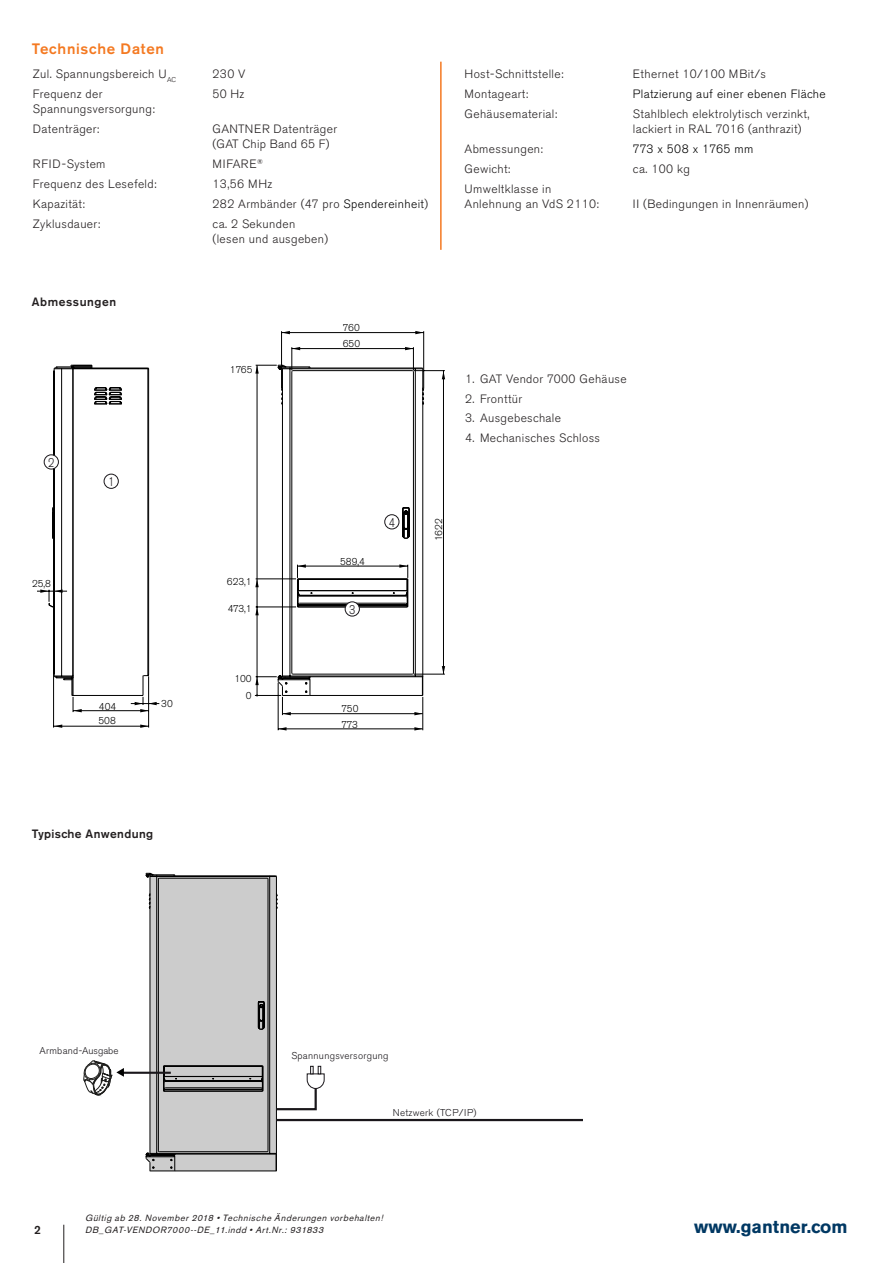
<style>
.page{position:relative;width:893px;height:1263px;background:#fff}
.page>*{position:absolute;margin:0;border:0;box-sizing:border-box;transform-origin:0 0}
.t1{font:700 18px "Akzidenz Grotesk BE";color:#003863}
.t2{font:500 15px "Akzidenz Grotesk BE";letter-spacing:.05em;color:#f47921}
.t3{font:300 12.6px "Akzidenz Grotesk BE";color:#1a171b;scale:.86 1}
.t4{font:300 12px/15px "Akzidenz Grotesk BE";letter-spacing:.03em;color:#231f20}
.t5{font:300 12px "Akzidenz Grotesk BE";letter-spacing:.03em;color:#000}
.t6{font:500 12px "Akzidenz Grotesk BE";letter-spacing:.03em;color:#231f20}
.t7{font:300 9.9px/17.1px "Akzidenz Grotesk BE";color:#000}
.t8{font:300 9.75px "Akzidenz Grotesk BE";letter-spacing:.03em;color:#1a171b}
.t9{font:italic 9px "Akzidenz Grotesk BE";color:#231f20}
.s1{color:#000}
</style>
<div class="page">
<hr style="left:440px;top:62px;width:2px;height:188px;background:#f47921">
<hr style="left:63px;top:1225px;width:1px;height:38px;background:#231f20">
<svg style="left:146px;top:873px;width:179px;height:298px"></svg>
<hr style="left:276px;top:1119px;width:307px;height:2px;background:#1a171b">
<hr style="left:123px;top:1072px;width:48px;height:2px;background:#1a171b">
<svg style="left:83px;top:1060px;width:41px;height:37px"></svg>
<hr style="left:298px;top:846px;width:109px;height:1px;background:#000">
<hr style="left:290px;top:844px;width:125px;height:1px;background:#000">
<hr style="left:282px;top:751px;width:141px;height:1px;background:#000">
<svg style="left:37px;top:331px;width:408px;height:344px"></svg>
<svg style="left:290px;top:844px;width:10px;height:3px"></svg>
<hr style="left:298px;top:849px;width:109px;height:1px;background:#000">
<hr style="left:290px;top:845px;width:125px;height:1px;background:#000">
<hr style="left:282px;top:826px;width:141px;height:1px;background:#000">
<svg style="left:402px;top:844px;width:13px;height:6px"></svg>
<svg style="left:49px;top:365px;width:374px;height:366px"></svg>
<svg style="left:278px;top:388px;width:145px;height:308px"></svg>
<svg style="left:52px;top:507px;width:3px;height:32px"></svg>
<svg style="left:94px;top:387px;width:28px;height:17px"></svg>
<div style="left:385px;top:515px;width:14px;height:14px;background:#fff;border-radius:50%"></div>
<div style="left:384px;top:514px;width:15px;height:15px;border:1px solid #1a171b;border-radius:50%"></div>
<div style="left:345px;top:602px;width:14px;height:14px;background:#fff;border-radius:50%"></div>
<div style="left:345px;top:602px;width:15px;height:14px;border:1px solid #1a171b;border-radius:50%"></div>
<div style="left:104px;top:474px;width:14px;height:14px;background:#fff;border-radius:50%"></div>
<div style="left:104px;top:474px;width:15px;height:15px;border:1px solid #1a171b;border-radius:50%"></div>
<div style="left:44px;top:455px;width:14px;height:14px;background:#fff;border-radius:50%"></div>
<div style="left:44px;top:455px;width:15px;height:14px;border:1px solid #1a171b;border-radius:50%"></div>
<p class="t2" style="left:32px;top:40px;width:134px">Technische Daten</p>
<p class="t4" style="left:33px;top:67px;width:145px">Zul. Spannungsbereich U<sub>AC</sub></p>
<p class="t4" style="left:213px;top:67px;width:34px">230 V</p>
<p class="t4" style="left:33px;top:87px;width:123px">Frequenz der<br>Spannungsversorgung:</p>
<p class="t4" style="left:213px;top:87px;width:33px">50 Hz</p>
<p class="t4" style="left:33px;top:122px;width:68px">Datenträger:</p>
<p class="t4" style="left:213px;top:122px;width:126px">GANTNER Datenträger</p>
<p class="t4" style="left:213px;top:137px;width:118px">(GAT Chip Band 65 F)</p>
<p class="t4" style="left:33px;top:157px;width:74px">RFID-System</p>
<p class="t4" style="left:213px;top:157px;width:52px">MIFARE<sup>®</sup></p>
<p class="t4" style="left:33px;top:177px;width:125px">Frequenz des Lesefeld:</p>
<p class="t4" style="left:213px;top:177px;width:61px">13,56 MHz</p>
<p class="t4" style="left:33px;top:197px;width:54px">Kapazität:</p>
<p class="t4" style="left:213px;top:197px;width:217px">282 Armbänder (47 pro <span class="s1">Spendereinheit</span>)</p>
<p class="t4" style="left:33px;top:217px;width:69px">Zyklusdauer:</p>
<p class="t4" style="left:213px;top:217px;width:84px">ca. 2 Sekunden</p>
<p class="t4" style="left:213px;top:232px;width:117px">(lesen und ausgeben)</p>
<p class="t6" style="left:32px;top:295px;width:86px">Abmessungen</p>
<p class="t3" style="left:48px;top:456px;width:9px">2</p>
<p class="t7" style="left:32px;top:576px;width:20px">25,8</p>
<p class="t3" style="left:108px;top:475px;width:9px">1</p>
<p class="t7" style="left:230px;top:361px;width:24px">1765</p>
<p class="t7" style="left:227px;top:573px;width:26px">623,1</p>
<p class="t7" style="left:228px;top:601px;width:25px">473,1</p>
<p class="t7" style="left:343px;top:319px;width:18px">760</p>
<p class="t7" style="left:343px;top:335px;width:19px">650</p>
<p class="t7" style="left:340px;top:553px;width:26px">589,4</p>
<p class="t3" style="left:349px;top:603px;width:9px">3</p>
<p class="t3" style="left:389px;top:516px;width:9px">4</p>
<p class="t7" style="left:430px;top:541px;width:25px;rotate:-90deg">1622</p>
<p class="t4" style="left:465px;top:67px;width:100px">Host-Schnittstelle:</p>
<p class="t4" style="left:633px;top:67px;width:135px">Ethernet 10/100 MBit/s</p>
<p class="t4" style="left:465px;top:87px;width:65px">Montageart:</p>
<p class="t5" style="left:633px;top:88px;width:194px">Platzierung auf einer ebenen Fläche</p>
<p class="t4" style="left:465px;top:107px;width:94px">Gehäusematerial:</p>
<p class="t4" style="left:633px;top:107px;width:178px">Stahlblech elektrolytisch verzinkt, lackiert in RAL 7016 (anthrazit)</p>
<p class="t4" style="left:465px;top:142px;width:80px">Abmessungen:</p>
<p class="t5" style="left:633px;top:142px;width:122px">773 x 508 x 1765 mm</p>
<p class="t4" style="left:465px;top:162px;width:47px">Gewicht:</p>
<p class="t4" style="left:633px;top:162px;width:58px">ca. 100 kg</p>
<p class="t4" style="left:465px;top:182px;width:88px">Umweltklasse in</p>
<p class="t4" style="left:465px;top:197px;width:136px">Anlehnung an VdS 2110:</p>
<p class="t4" style="left:633px;top:197px;width:177px">II (Bedingungen in Innenräumen)</p>
<p class="t4" style="left:465px;top:372px;width:163px">1. GAT Vendor 7000 Gehäuse</p>
<p class="t4" style="left:465px;top:391px;width:59px">2. Fronttür</p>
<p class="t4" style="left:465px;top:411px;width:98px">3. Ausgebeschale</p>
<p class="t4" style="left:465px;top:430px;width:137px">4. Mechanisches Schloss</p>
<p class="t7" style="left:98px;top:699px;width:19px;line-height:14.4px">404<br>508</p>
<p class="t7" style="left:161px;top:695px;width:13px">30</p>
<p class="t7" style="left:234px;top:670px;width:19px;text-align:right">100<br>0</p>
<p class="t7" style="left:342px;top:701px;width:18px;line-height:15.5px">750<br>773</p>
<p class="t6" style="left:32px;top:826px;width:123px">Typische Anwendung</p>
<p class="t8" style="left:39px;top:1045px;width:81px">Armband-Ausgabe</p>
<p class="t8" style="left:291px;top:1050px;width:99px">Spannungsversorgung</p>
<p class="t8" style="left:393px;top:1107px;width:85px">Netzwerk (TCP/IP)</p>
<p class="t9" style="left:85px;top:1213px;width:302px">Gültig ab 28. November 2018 • Technische Änderungen vorbehalten!</p>
<p class="t9" style="left:85px;top:1225px;width:242px">DB_GAT-VENDOR7000--DE_11.indd • Art.Nr.: 931833</p>
<p class="t6" style="left:34px;top:1223px;width:8px">2</p>
<p class="t1" style="left:694px;top:1216px;width:155px">www.gantner.com</p>
</div>
